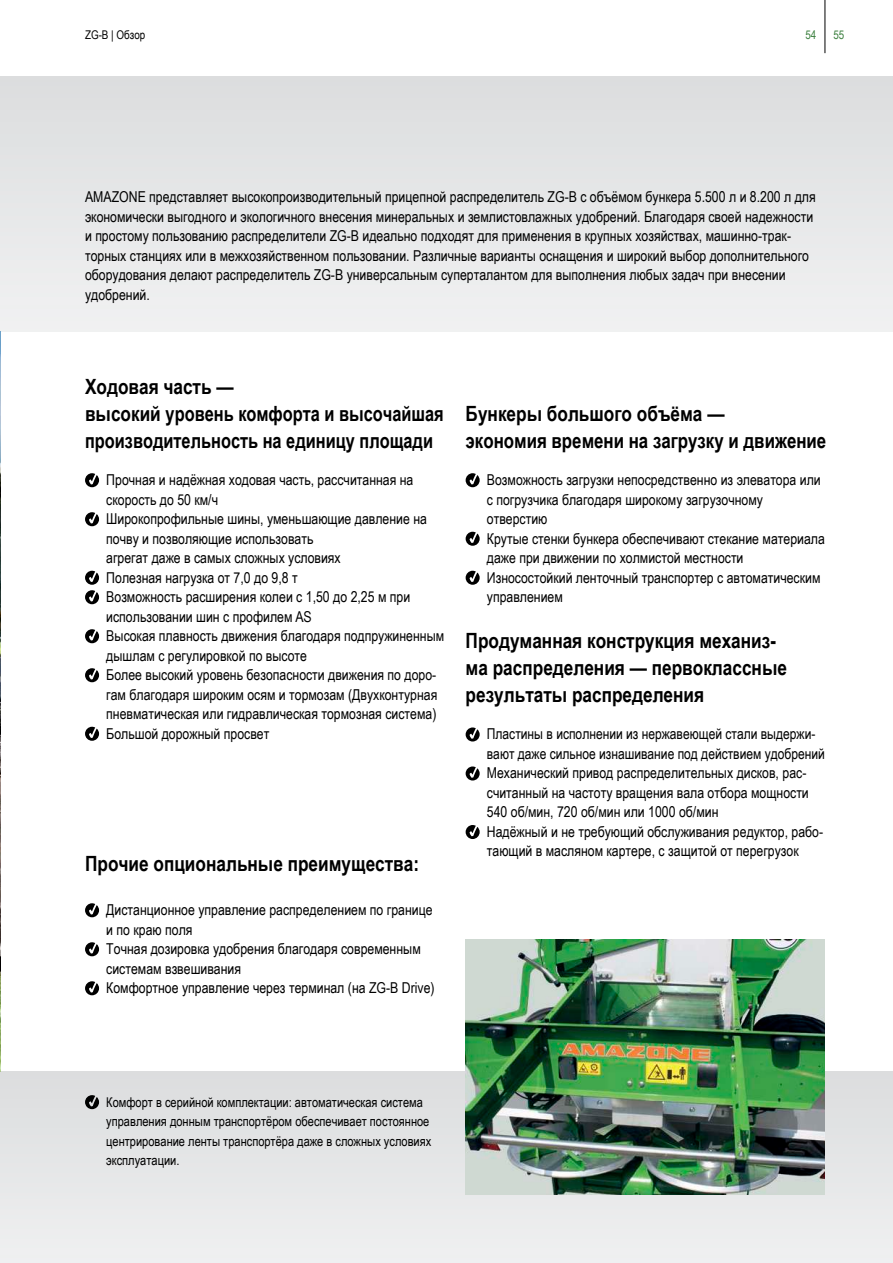
<style>
.page{position:relative;width:893px;height:1263px;background:#fff}
.page>*{position:absolute;margin:0;border:0;box-sizing:border-box;transform-origin:0 0}
.t1{font:700 21px/27px "Arial Narrow";color:#000}
.t2{font:15px/19.5px "Arial Narrow";color:#000}
.t3{font:13.5px/19.5px "Arial Narrow";color:#000}
.t4{font:12px "Arial Narrow";color:#000}
.t5{font:12px "Arial Narrow";color:#3c803f}
</style>
<div class="page">
<div style="left:0;top:77px;width:893px;height:255px;background:#e6e7e8"></div>
<div style="left:0;top:1071px;width:893px;height:192px;background:#e8e9ea"></div>
<img style="left:0;top:332px;width:1px;height:739px">
<img style="left:466px;top:940px;width:359px;height:255px">
<svg style="left:85px;top:473px;width:14px;height:14px"></svg>
<svg style="left:85px;top:512px;width:14px;height:14px"></svg>
<svg style="left:85px;top:571px;width:14px;height:33px"></svg>
<svg style="left:85px;top:629px;width:14px;height:14px"></svg>
<svg style="left:85px;top:668px;width:14px;height:14px"></svg>
<svg style="left:85px;top:727px;width:14px;height:14px"></svg>
<svg style="left:466px;top:473px;width:14px;height:14px"></svg>
<svg style="left:466px;top:532px;width:14px;height:14px"></svg>
<svg style="left:466px;top:571px;width:14px;height:14px"></svg>
<svg style="left:466px;top:727px;width:14px;height:14px"></svg>
<svg style="left:466px;top:766px;width:14px;height:14px"></svg>
<svg style="left:466px;top:825px;width:14px;height:14px"></svg>
<svg style="left:85px;top:903px;width:14px;height:14px"></svg>
<svg style="left:85px;top:942px;width:14px;height:14px"></svg>
<svg style="left:85px;top:981px;width:14px;height:14px"></svg>
<svg style="left:85px;top:1095px;width:14px;height:14px"></svg>
<hr style="left:825px;top:0;width:1px;height:53px;background:#000">
<p class="t4" style="left:85px;top:25px;width:62px">ZG-B | Обзор</p>
<p class="t5" style="left:805px;top:25px;width:12px">54</p>
<p class="t5" style="left:833px;top:25px;width:12px">55</p>
<p class="t2" style="left:85px;top:187px;width:732px">AMAZONE представляет высокопроизводительный прицепной распределитель ZG-B с объёмом бункера 5.500 л и 8.200 л для экономически выгодного и экологичного внесения минеральных и землистовлажных удобрений. Благодаря своей надежности и простому пользованию распределители ZG-B идеально подходят для применения в крупных хозяйствах, машинно-трак&shy;торных станциях или в межхозяйственном пользовании. Различные варианты оснащения и широкий выбор дополнительного оборудования делают распределитель ZG-B универсальным суперталантом для выполнения любых задач при внесении удобрений.</p>
<h1 class="t1" style="left:85px;top:372px;width:360px">Ходовая часть —<br>высокий уровень комфорта и высочайшая производительность на единицу площади</h1>
<h1 class="t1" style="left:466px;top:399px;width:362px">Бункеры большого объёма —<br>экономия времени на загрузку и движение</h1>
<p class="t2" style="left:106px;top:469px;width:340px">Прочная и надёжная ходовая часть, рассчитанная на скорость до 50 км/ч<br>Широкопрофильные шины, уменьшающие давление на почву и позволяющие использовать<br>агрегат даже в самых сложных условиях<br>Полезная нагрузка от 7,0 до 9,8 т<br>Возможность расширения колеи с 1,50 до 2,25 м при использовании шин с профилем AS<br>Высокая плавность движения благодаря подпружиненным дышлам с регулировкой по высоте<br>Более высокий уровень безопасности движения по доро&shy;гам благодаря широким осям и тормозам (Двухконтурная пневматическая или гидравлическая тормозная система)<br>Большой дорожный просвет</p>
<p class="t2" style="left:487px;top:469px;width:339px">Возможность загрузки непосредственно из элеватора или с погрузчика благодаря широкому загрузочному отверстию<br>Крутые стенки бункера обеспечивают стекание материала даже при движении по холмистой местности Износостойкий ленточный транспортер с автоматическим управлением</p>
<h1 class="t1" style="left:466px;top:626px;width:323px">Продуманная конструкция механиз&shy;ма распределения — первоклассные результаты распределения</h1>
<p class="t2" style="left:487px;top:724px;width:339px">Пластины в исполнении из нержавеющей стали выдержи&shy;вают даже сильное изнашивание под действием удобрений Механический привод распределительных дисков, рас&shy;считанный на частоту вращения вала отбора мощности 540 об/мин, 720 об/мин или 1000 об/мин<br>Надёжный и не требующий обслуживания редуктор, рабо&shy;тающий в масляном картере, с защитой от перегрузок</p>
<h1 class="t1" style="left:85px;top:849px;width:336px">Прочие опциональные преимущества:</h1>
<p class="t2" style="left:106px;top:899px;width:330px">Дистанционное управление распределением по границе и по краю поля<br>Точная дозировка удобрения благодаря современным системам взвешивания<br>Комфортное управление через терминал (на ZG-B Drive)</p>
<p class="t3" style="left:106px;top:1092px;width:326px">Комфорт в серийной комплектации: автоматическая система управления донным транспортёром обеспечивает постоянное центрирование ленты транспортёра даже в сложных условиях эксплуатации.</p>
</div>
